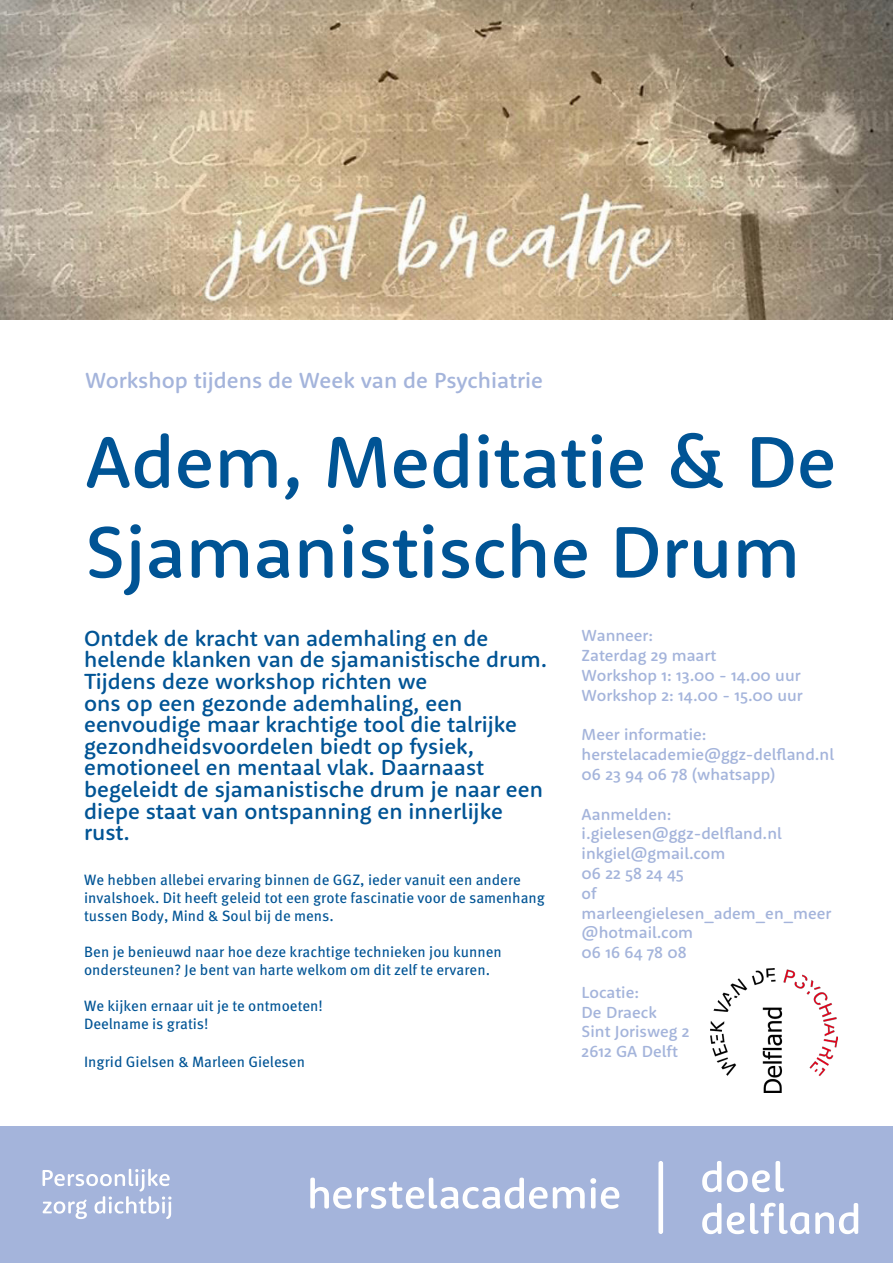
<style>
.page{position:relative;width:893px;height:1263px;background:#fff}
.page>*{position:absolute;margin:0;border:0;box-sizing:border-box;transform-origin:0 0}
.t1{font:500 75px/90px "Rooney Sans";color:#005495}
.t2{font:500 22.5px/21.6px "Rooney Sans";color:#005495}
.t3{font:500 22.5px "Rooney Sans";color:#a4b4db}
.t4{font:500 16.5px/19.8px "Rooney Sans";color:#a4b4db}
.t5{font:15px/18px "FF Meta Pro";color:#005495}
</style>
<div class="page">
<img style="left:0;top:0;width:893px;height:320px">
<div style="left:0;top:1127px;width:893px;height:136px;background:#a4b4db"></div>
<svg style="left:43px;top:1169px;width:128px;height:50px"></svg>
<div style="left:658px;top:1161px;width:5px;height:73px;background:#fff;border-radius:2px"></div>
<svg style="left:310px;top:1177px;width:309px;height:32px"></svg>
<svg style="left:702px;top:1161px;width:19px;height:31px"></svg>
<svg style="left:702px;top:1203px;width:19px;height:31px"></svg>
<svg style="left:727px;top:1161px;width:57px;height:31px"></svg>
<svg style="left:727px;top:1203px;width:131px;height:31px"></svg>
<img style="left:711px;top:968px;width:126px;height:125px">
<p class="t3" style="left:85px;top:365px;width:460px">Workshop tijdens de Week van de Psychiatrie</p>
<p class="t1" style="left:85px;top:414px;width:753px">Adem, Meditatie &amp; De<br>Sjamanistische Drum</p>
<p class="t2" style="left:84px;top:627px;width:465px">Ontdek de kracht van ademhaling en de helende klanken van de sjamanistische drum.<br>Tijdens deze workshop richten we<br>ons op een gezonde ademhaling, een eenvoudige maar krachtige tool die talrijke gezondheidsvoordelen biedt op fysiek, emotioneel en mentaal vlak. Daarnaast begeleidt de sjamanistische drum je naar een diepe staat van ontspanning en innerlijke rust.</p>
<p class="t5" style="left:84px;top:870px;width:462px">We hebben allebei ervaring binnen de GGZ, ieder vanuit een andere invalshoek. Dit heeft geleid tot een grote fascinatie voor de samenhang tussen Body, Mind &amp; Soul bij de mens.</p>
<p class="t5" style="left:84px;top:942px;width:419px">Ben je benieuwd naar hoe deze krachtige technieken jou kunnen ondersteunen? Je bent van harte welkom om dit zelf te ervaren.</p>
<p class="t5" style="left:84px;top:996px;width:240px">We kijken ernaar uit je te ontmoeten!</p>
<p class="t5" style="left:84px;top:1014px;width:126px">Deelname is gratis!</p>
<p class="t5" style="left:84px;top:1052px;width:222px">Ingrid Gielsen &amp; Marleen Gielesen</p>
<p class="t4" style="left:582px;top:625px;width:73px">Wanneer:</p>
<p class="t4" style="left:582px;top:645px;width:223px">Zaterdag 29 maart<br>Workshop 1: 13.00 - 14.00 uur<br>Workshop 2: 14.00 - 15.00 uur</p>
<p class="t4" style="left:582px;top:724px;width:127px">Meer informatie:</p>
<p class="t4" style="left:582px;top:744px;width:254px">herstelacademie@ggz-delfland.nl<br>06 23 94 06 78 (whatsapp)</p>
<p class="t4" style="left:582px;top:803px;width:91px">Aanmelden:</p>
<p class="t4" style="left:582px;top:823px;width:202px">i.gielesen@ggz-delfland.nl</p>
<p class="t4" style="left:582px;top:843px;width:145px">inkgiel@gmail.com</p>
<p class="t4" style="left:582px;top:863px;width:104px">06 22 58 24 45</p>
<p class="t4" style="left:582px;top:883px;width:251px">of marleengielesen_adem_en_meer</p>
<p class="t4" style="left:582px;top:922px;width:113px">@hotmail.com</p>
<p class="t4" style="left:582px;top:942px;width:107px">06 16 64 78 08</p>
<p class="t4" style="left:582px;top:982px;width:59px">Locatie:</p>
<p class="t4" style="left:582px;top:1001px;width:77px">De Draeck</p>
<p class="t4" style="left:582px;top:1021px;width:109px">Sint Jorisweg 2</p>
<p class="t4" style="left:582px;top:1041px;width:98px">2612 GA Delft</p>
</div>
